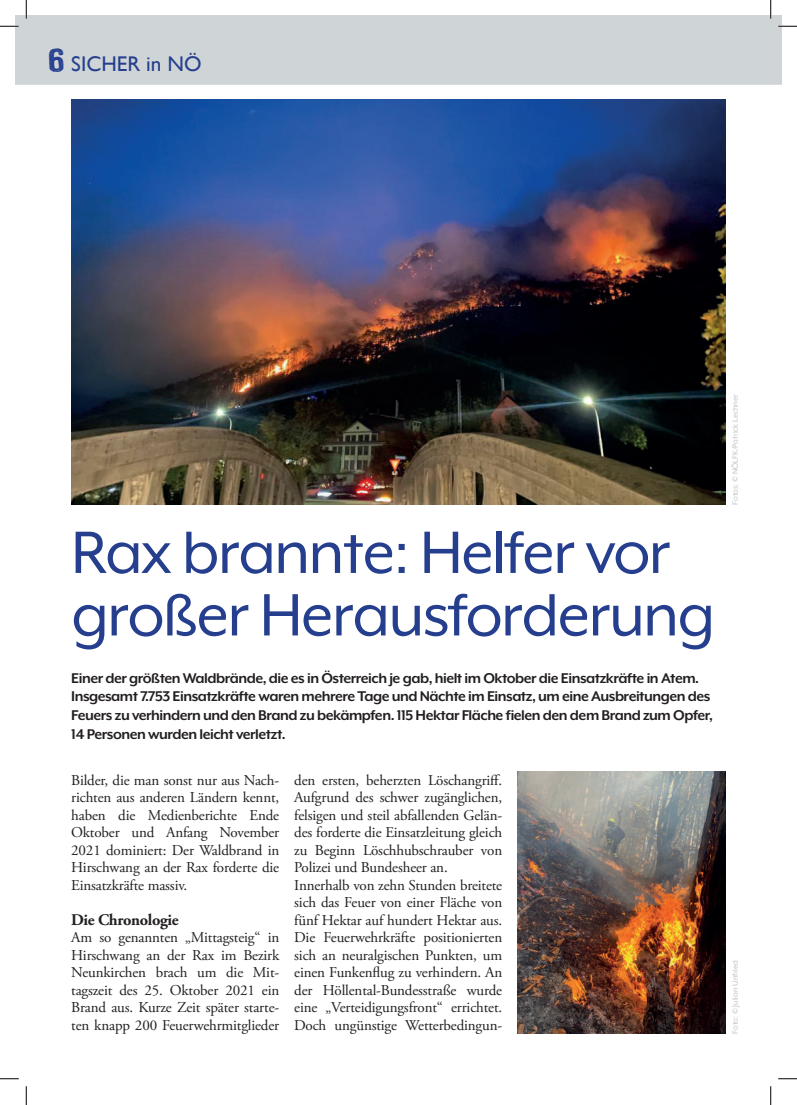
<style>
.page{position:relative;width:797px;height:1105px;background:#fff}
.page>*{position:absolute;margin:0;border:0;box-sizing:border-box;transform-origin:0 0}
.t1{font:68.75px/62.5px "Mr Eaves XL Mod OT";letter-spacing:-.02em;color:#253f8e}
.t2{font:21.25px "Gill Sans";color:#253f8e}
.t3{font:700 16.25px/18.8px "Mr Eaves XL Mod OT";letter-spacing:-.03em;color:#231f20}
.t4{font:700 16.25px "Adobe Garamond Pro";letter-spacing:-.02em;color:#231f20}
.t5{font:15px/17.5px "Adobe Garamond Pro";letter-spacing:-.01em;color:#231f20;text-align:justify}
.t6{font:8.75px "Mr Eaves XL Mod OT";color:#c1c2c4}
.s1{font-family:"ZEMBOOD";font-size:33.75px}
</style>
<div class="page">
<div style="left:16px;top:16px;width:765px;height:69px;background:#cfd4d6"></div>
<img style="left:72px;top:100px;width:653px;height:405px">
<img style="left:517px;top:771px;width:208px;height:263px">
<svg style="left:0;top:25px;width:19px;height:2px"></svg>
<svg style="left:778px;top:25px;width:19px;height:2px"></svg>
<svg style="left:0;top:1078px;width:19px;height:1px"></svg>
<svg style="left:778px;top:1078px;width:19px;height:1px"></svg>
<svg style="left:25px;top:0;width:2px;height:19px"></svg>
<svg style="left:25px;top:1086px;width:2px;height:19px"></svg>
<svg style="left:770px;top:0;width:1px;height:19px"></svg>
<svg style="left:770px;top:1086px;width:1px;height:19px"></svg>
<h2 class="t2" style="left:49px;top:52px;width:154px"><span class="s1">6</span> SICHER in NÖ</h2>
<h1 class="t1" style="left:71px;top:521px;width:645px">Rax brannte: Helfer vor großer Herausforderung</h1>
<p class="t3" style="left:71px;top:668px;width:643px">Einer der größten Waldbrände, die es in Österreich je gab, hielt im Oktober die Einsatzkräfte in Atem.<br>Insgesamt 7.753 Einsatzkräfte waren mehrere Tage und Nächte im Einsatz, um eine Ausbreitungen des Feuers zu verhindern und den Brand zu bekämpfen. 115 Hektar Fläche fielen den dem Brand zum Opfer, 14 Personen wurden leicht verletzt.</p>
<p class="t5" style="left:71px;top:772px;width:209px">Bilder, die man sonst nur aus Nach&shy;richten aus anderen Ländern kennt, haben die Medienberichte Ende Oktober und Anfang November 2021 dominiert: Der Waldbrand in Hirschwang an der Rax forderte die Einsatzkräfte massiv.</p>
<p class="t4" style="left:71px;top:910px;width:109px">Die Chronologie</p>
<p class="t5" style="left:71px;top:929px;width:209px">Am so genannten „Mittagsteig“ in Hirschwang an der Rax im Bezirk Neunkirchen brach um die Mit&shy;tagszeit des 25. Oktober 2021 ein Brand aus. Kurze Zeit später starte&shy;ten knapp 200 Feuerwehrmitglieder</p>
<p class="t5" style="left:294px;top:772px;width:209px;text-align:left">den ersten, beherzten Löschangriff.<br>Aufgrund des schwer zugänglichen, felsigen und steil abfallenden Gelän&shy;des forderte die Einsatzleitung gleich zu Beginn Löschhubschrauber von Polizei und Bundesheer an.<br>Innerhalb von zehn Stunden breitete sich das Feuer von einer Fläche von fünf Hektar auf hundert Hektar aus.<br>Die Feuerwehrkräfte positionierten sich an neuralgischen Punkten, um einen Funkenflug zu verhindern. An der Höllental-Bundesstraße wurde eine „Verteidigungsfront“ errichtet.<br>Doch ungünstige Wetterbedingun-</p>
<p class="t6" style="left:730px;top:505px;width:112px;rotate:-90deg">Fotos: © NÖLFK/Patrick Lechner</p>
<p class="t6" style="left:730px;top:1034px;width:75px;rotate:-90deg">Foto: © Julian Unfried</p>
</div>
